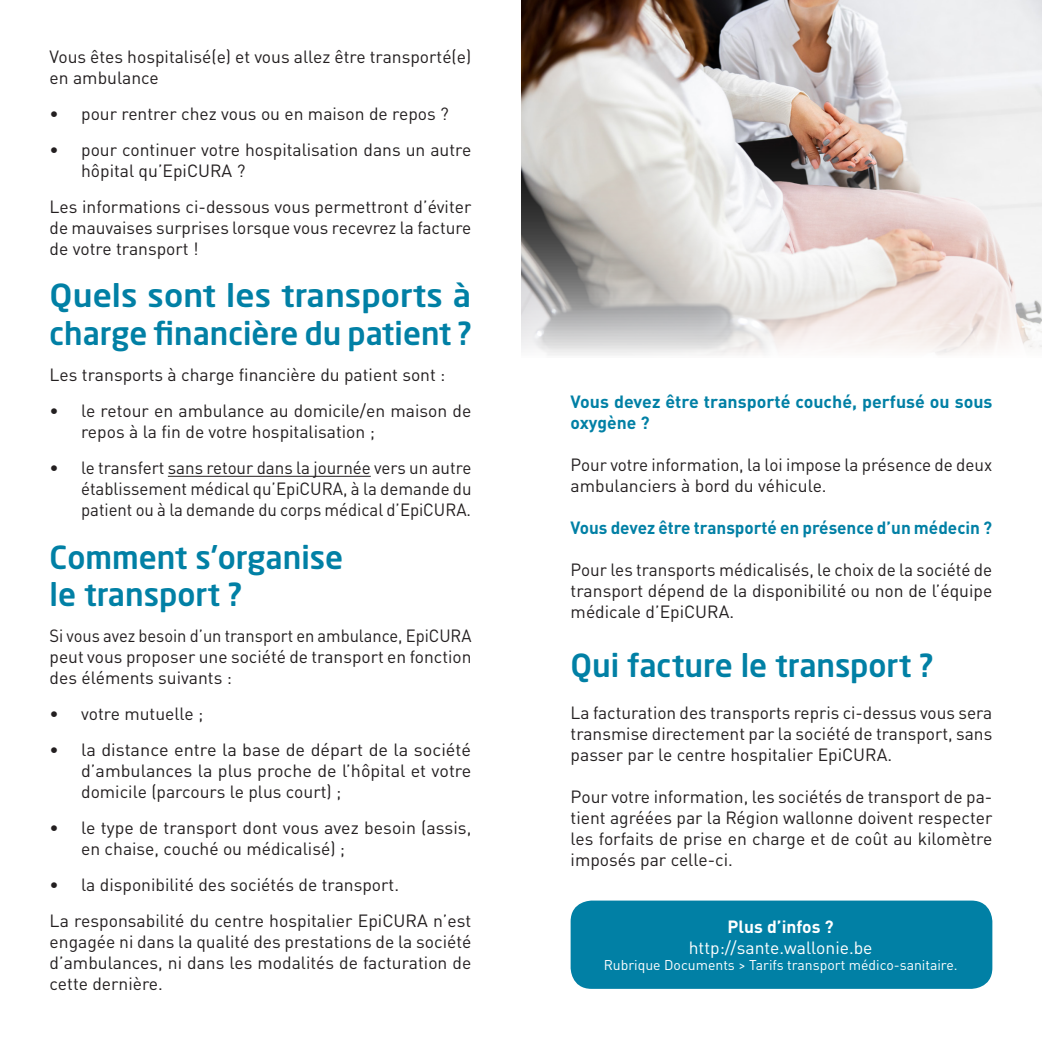
<style>
.page{position:relative;width:1042px;height:1042px;background:#fff}
.page>*{position:absolute;margin:0;border:0;box-sizing:border-box;transform-origin:0 0}
.t1{font:31.5px/37.8px "Neo Sans Std Medium TR";color:#0180a5}
.t2{font:31.5px/37.8px "Neo Sans Std Medium TR";color:#0180a5;scale:1.06 1}
.t3{font:17.5px/21px "DIN Pro";color:#231f20;text-align:justify}
.t4{font:17.5px/21px "DIN Pro";color:#231f20;text-align:justify;scale:.94 1}
.t5{font:700 17.5px/21px "DIN Pro";color:#0180a5}
.t6{font:17.5px "DIN Pro";color:#fff}
.t7{font:700 17.5px "DIN Pro";color:#fff}
.t8{font:14px "DIN Pro";color:#fff}
</style>
<div class="page">
<hr style="left:168px;top:476px;width:203px;height:1px;background:#231f20">
<img style="left:521px;top:0;width:521px;height:355px">
<div style="left:570px;top:900px;width:422px;height:89px;background:#0180a5;border-radius:21px"></div>
<p class="t3" style="left:50px;top:44px;width:423px">Vous êtes hospitalisé(e) et vous allez être transporté(e) en ambulance</p>
<p class="t3" style="left:50px;top:101px;width:401px">• pour rentrer chez vous ou en maison de repos ?</p>
<p class="t3" style="left:81px;top:137px;width:392px;text-indent:-32px">• pour continuer votre hospitalisation dans un autre hôpital qu’EpiCURA ?</p>
<p class="t3" style="left:50px;top:194px;width:423px">Les informations ci-dessous vous permettront d’éviter de mauvaises surprises lorsque vous recevrez la facture de votre transport !</p>
<p class="t2" style="left:50px;top:276px;width:399px">Quels sont les transports à charge financière du patient ?</p>
<p class="t3" style="left:50px;top:362px;width:397px">Les transports à charge financière du patient sont :</p>
<p class="t3" style="left:81px;top:398px;width:392px;text-indent:-32px">• le retour en ambulance au domicile/en maison de repos à la fin de votre hospitalisation ;</p>
<p class="t3" style="left:81px;top:455px;width:392px;text-indent:-32px">• le transfert sans retour dans la journée vers un autre établissement médical qu’EpiCURA, à la demande du patient ou à la demande du corps médical d’EpiCURA.</p>
<p class="t1" style="left:50px;top:537px;width:295px">Comment s’organise le transport ?</p>
<p class="t4" style="left:50px;top:624px;width:450px">Si vous avez besoin d’un transport en ambulance, EpiCURA peut vous proposer une société de transport en fonction des éléments suivants :</p>
<p class="t3" style="left:50px;top:701px;width:155px">• votre mutuelle ;</p>
<p class="t3" style="left:81px;top:737px;width:392px;text-indent:-32px">• la distance entre la base de départ de la société d’ambulances la plus proche de l’hôpital et votre domicile (parcours le plus court) ;</p>
<p class="t3" style="left:81px;top:815px;width:392px;text-indent:-32px">• le type de transport dont vous avez besoin (assis, en chaise, couché ou médicalisé) ;</p>
<p class="t3" style="left:50px;top:872px;width:351px">• la disponibilité des sociétés de transport.</p>
<p class="t3" style="left:50px;top:908px;width:423px">La responsabilité du centre hospitalier EpiCURA n’est engagée ni dans la qualité des prestations de la société d’ambulances, ni dans les modalités de facturation de cette dernière.</p>
<p class="t7" style="left:727px;top:911px;width:108px">Plus d’infos ?</p>
<p class="t5" style="left:570px;top:389px;width:423px">Vous devez être transporté couché, perfusé ou sous oxygène ?</p>
<p class="t3" style="left:570px;top:452px;width:423px">Pour votre information, la loi impose la présence de deux ambulanciers à bord du véhicule.</p>
<p class="t5" style="left:570px;top:515px;width:423px">Vous devez être transporté en présence d’un médecin ?</p>
<p class="t3" style="left:570px;top:557px;width:423px">Pour les transports médicalisés, le choix de la société de transport dépend de la disponibilité ou non de l’équipe médicale d’EpiCURA.</p>
<p class="t1" style="left:570px;top:645px;width:364px">Qui facture le transport ?</p>
<p class="t3" style="left:570px;top:700px;width:423px">La facturation des transports repris ci-dessus vous sera transmise directement par la société de transport, sans passer par le centre hospitalier EpiCURA.</p>
<p class="t3" style="left:570px;top:784px;width:423px">Pour votre information, les sociétés de transport de pa&shy;tient agréées par la Région wallonne doivent respecter les forfaits de prise en charge et de coût au kilomètre imposés par celle-ci.</p>
<p class="t6" style="left:689px;top:933px;width:185px">http://sante.wallonie.be</p>
<p class="t8" style="left:604px;top:954px;width:355px">Rubrique Documents &gt; Tarifs transport médico-sanitaire.</p>
</div>
